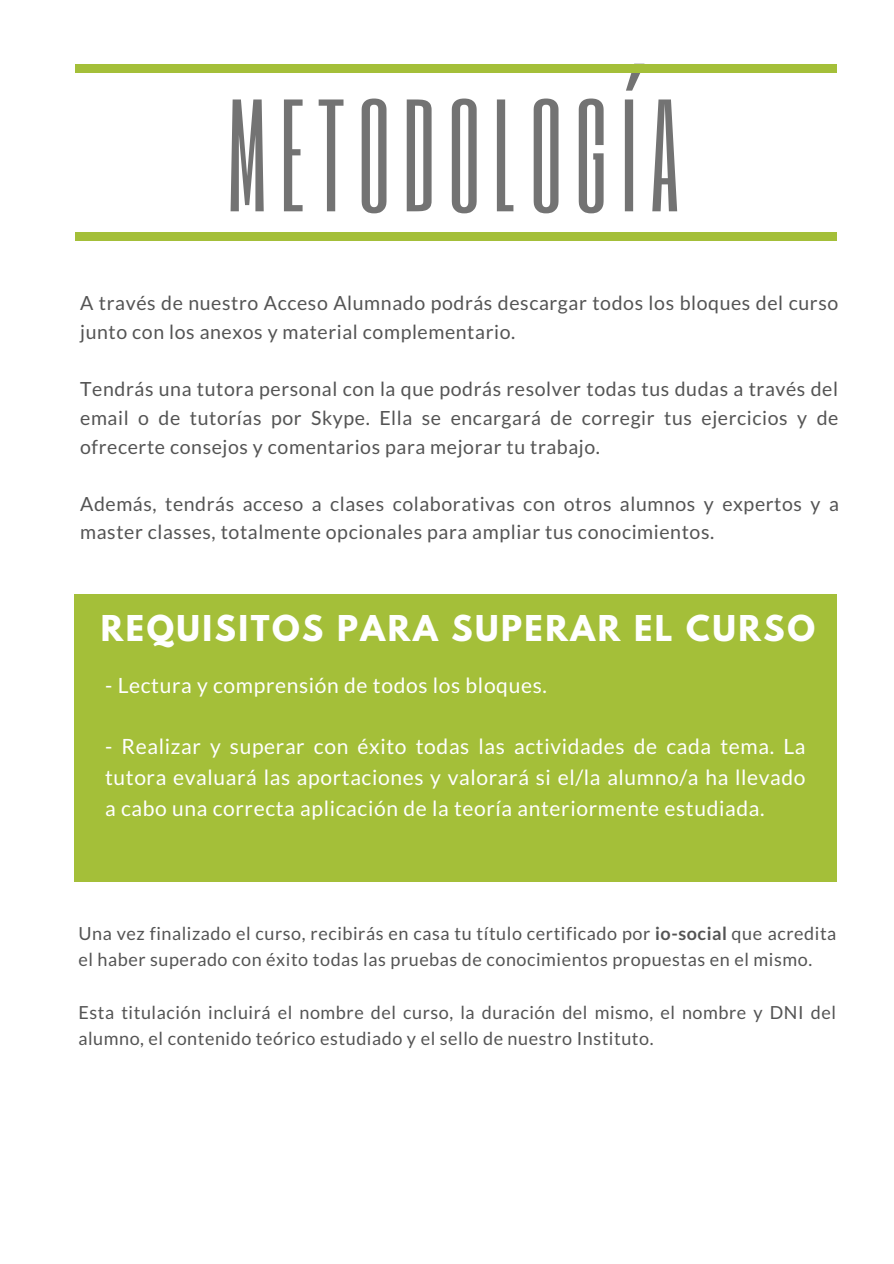
<style>
.page{position:relative;width:894px;height:1264px;background:#fff}
.page>*{position:absolute;margin:0;border:0;box-sizing:border-box;transform-origin:0 0}
.t1{font:132.45px "Six Caps";letter-spacing:.09em;color:#737373}
.t2{font:700 31.5px "League Spartan";letter-spacing:.08em;color:#fff}
.t3{font:21px/30.6px "Lato";letter-spacing:.03em;color:#fff;text-align:justify}
.t4{font:19.5px/28.7px "Lato";letter-spacing:.03em;color:#545454}
.t5{font:18px/26.2px "Lato";letter-spacing:.03em;color:#545454}
.s1{font-weight:700}
</style>
<div class="page">
<div style="left:75px;top:65px;width:761px;height:7px;background:#a4bf39"></div>
<div style="left:74px;top:594px;width:763px;height:287px;background:#a4bf39"></div>
<div style="left:75px;top:233px;width:761px;height:8px;background:#a4bf39"></div>
<h1 class="t1" style="left:226px;top:65px;width:454px">METODOLOGÍA</h1>
<p class="t4" style="left:80px;top:288px;width:759px">A través de nuestro Acceso Alumnado podrás descargar todos los bloques del curso junto con los anexos y material complementario.</p>
<p class="t4" style="left:80px;top:374px;width:759px;text-align:justify">Tendrás una tutora personal con la que podrás resolver todas tus dudas a través del email o de tutorías por Skype. Ella se encargará de corregir tus ejercicios y de ofrecerte consejos y comentarios para mejorar tu trabajo.</p>
<p class="t4" style="left:80px;top:489px;width:760px">Además, tendrás acceso a clases colaborativas con otros alumnos y expertos y a master classes, totalmente opcionales para ampliar tus conocimientos.</p>
<h2 class="t2" style="left:101px;top:612px;width:715px">REQUISITOS PARA SUPERAR EL CURSO</h2>
<p class="t3" style="left:105px;top:669px;width:443px">- Lectura y comprensión de todos los bloques.</p>
<p class="t3" style="left:105px;top:730px;width:701px">- Realizar y superar con éxito todas las actividades de cada tema. La tutora evaluará las aportaciones y valorará si el/la alumno/a ha llevado a cabo una correcta aplicación de la teoría anteriormente estudiada.</p>
<p class="t5" style="left:78px;top:919px;width:759px">Una vez finalizado el curso, recibirás en casa tu título certificado por <span class="s1">io-social</span> que acredita el haber superado con éxito todas las pruebas de conocimientos propuestas en el mismo.</p>
<p class="t5" style="left:78px;top:998px;width:758px">Esta titulación incluirá el nombre del curso, la duración del mismo, el nombre y DNI del alumno, el contenido teórico estudiado y el sello de nuestro Instituto.</p>
</div>
